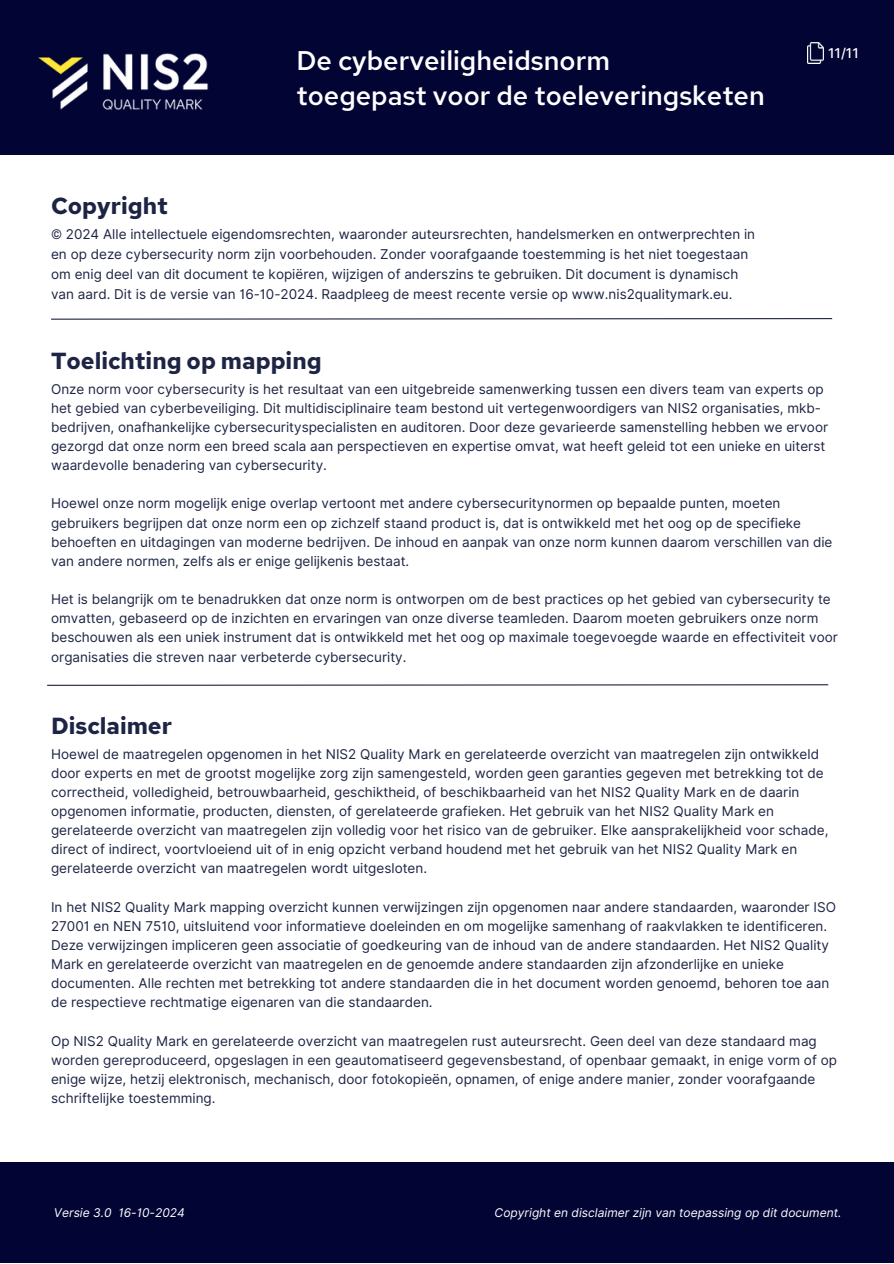
<style>
.page{position:relative;width:894px;height:1264px;background:#fff}
.page>*{position:absolute;margin:0;border:0;box-sizing:border-box;transform-origin:0 0}
.t1{font:500 27px/34.8px "Red Hat Text";color:#fff}
.t2{font:700 23.25px "Red Hat Text";color:#1e2444}
.t3{font:700 23.25px "Red Hat Text";color:#1d2443}
.t4{font:13.5px/19.2px "Inter";color:#1e2444}
.t5{font:13.5px/20.2px "Inter";color:#1d2443}
.t6{font:500 13.5px "Inter";color:#fff}
.t7{font:italic 12px "Inter";color:#fff}
</style>
<div class="page">
<div style="left:0;top:0;width:893px;height:154px;background:#020434"></div>
<img style="left:807px;top:43px;width:16px;height:20px">
<div style="left:0;top:1162px;width:893px;height:101px;background:#020434"></div>
<img style="left:38px;top:53px;width:170px;height:57px">
<svg style="left:51px;top:318px;width:782px;height:2px;background:#7e8294"></svg>
<svg style="left:47px;top:684px;width:782px;height:2px;background:#7e8294"></svg>
<p class="t1" style="left:296px;top:43px;width:469px">De cyberveiligheidsnorm<br>toegepast voor de toeleveringsketen</p>
<h3 class="t3" style="left:51px;top:190px;width:118px">Copyright</h3>
<h3 class="t5" style="left:51px;top:224px;width:705px">© 2024 Alle intellectuele eigendomsrechten, waaronder auteursrechten, handelsmerken en ontwerprechten in en op deze cybersecurity norm zijn voorbehouden. Zonder voorafgaande toestemming is het niet toegestaan om enig deel van dit document te kopiëren, wijzigen of anderszins te gebruiken. Dit document is dynamisch van aard. Dit is de versie van 16-10-2024. Raadpleeg de meest recente versie op www.nis2qualitymark.eu.</h3>
<h1 class="t6" style="left:828px;top:45px;width:32px">11/11</h1>
<p class="t2" style="left:51px;top:345px;width:272px">Toelichting op mapping</p>
<p class="t4" style="left:51px;top:379px;width:778px">Onze norm voor cybersecurity is het resultaat van een uitgebreide samenwerking tussen een divers team van experts op het gebied van cyberbeveiliging. Dit multidisciplinaire team bestond uit vertegenwoordigers van NIS2 organisaties, mkb&shy;bedrijven, onafhankelijke cybersecurityspecialisten en auditoren. Door deze gevarieerde samenstelling hebben we ervoor gezorgd dat onze norm een breed scala aan perspectieven en expertise omvat, wat heeft geleid tot een unieke en uiterst waardevolle benadering van cybersecurity.</p>
<h2 class="t4" style="left:51px;top:494px;width:782px">Hoewel onze norm mogelijk enige overlap vertoont met andere cybersecuritynormen op bepaalde punten, moeten gebruikers begrijpen dat onze norm een op zichzelf staand product is, dat is ontwikkeld met het oog op de specifieke behoeften en uitdagingen van moderne bedrijven. De inhoud en aanpak van onze norm kunnen daarom verschillen van die van andere normen, zelfs als er enige gelijkenis bestaat.</h2>
<h3 class="t4" style="left:51px;top:589px;width:788px">Het is belangrijk om te benadrukken dat onze norm is ontworpen om de best practices op het gebied van cybersecurity te omvatten, gebaseerd op de inzichten en ervaringen van onze diverse teamleden. Daarom moeten gebruikers onze norm beschouwen als een uniek instrument dat is ontwikkeld met het oog op maximale toegevoegde waarde en effectiviteit voor organisaties die streven naar verbeterde cybersecurity.</h3>
<h3 class="t2" style="left:51px;top:710px;width:122px">Disclaimer</h3>
<h3 class="t4" style="left:51px;top:744px;width:778px">Hoewel de maatregelen opgenomen in het NIS2 Quality Mark en gerelateerde overzicht van maatregelen zijn ontwikkeld door experts en met de grootst mogelijke zorg zijn samengesteld, worden geen garanties gegeven met betrekking tot de correctheid, volledigheid, betrouwbaarheid, geschiktheid, of beschikbaarheid van het NIS2 Quality Mark en de daarin opgenomen informatie, producten, diensten, of gerelateerde grafieken. Het gebruik van het NIS2 Quality Mark en gerelateerde overzicht van maatregelen zijn volledig voor het risico van de gebruiker. Elke aansprakelijkheid voor schade, direct of indirect, voortvloeiend uit of in enig opzicht verband houdend met het gebruik van het NIS2 Quality Mark en gerelateerde overzicht van maatregelen wordt uitgesloten.</h3>
<h3 class="t4" style="left:51px;top:897px;width:786px">In het NIS2 Quality Mark mapping overzicht kunnen verwijzingen zijn opgenomen naar andere standaarden, waaronder ISO 27001 en NEN 7510, uitsluitend voor informatieve doeleinden en om mogelijke samenhang of raakvlakken te identificeren.<br>Deze verwijzingen impliceren geen associatie of goedkeuring van de inhoud van de andere standaarden. Het NIS2 Quality Mark en gerelateerde overzicht van maatregelen en de genoemde andere standaarden zijn afzonderlijke en unieke documenten. Alle rechten met betrekking tot andere standaarden die in het document worden genoemd, behoren toe aan de respectieve rechtmatige eigenaren van die standaarden.</h3>
<h3 class="t4" style="left:51px;top:1030px;width:787px">Op NIS2 Quality Mark en gerelateerde overzicht van maatregelen rust auteursrecht. Geen deel van deze standaard mag worden gereproduceerd, opgeslagen in een geautomatiseerd gegevensbestand, of openbaar gemaakt, in enige vorm of op enige wijze, hetzij elektronisch, mechanisch, door fotokopieën, opnamen, of enige andere manier, zonder voorafgaande schriftelijke toestemming.</h3>
<h3 class="t7" style="left:54px;top:1205px;width:132px">Versie 3.0 16-10-2024</h3>
<h3 class="t7" style="left:494px;top:1205px;width:348px">Copyright en disclaimer zijn van toepassing op dit document.</h3>
</div>
